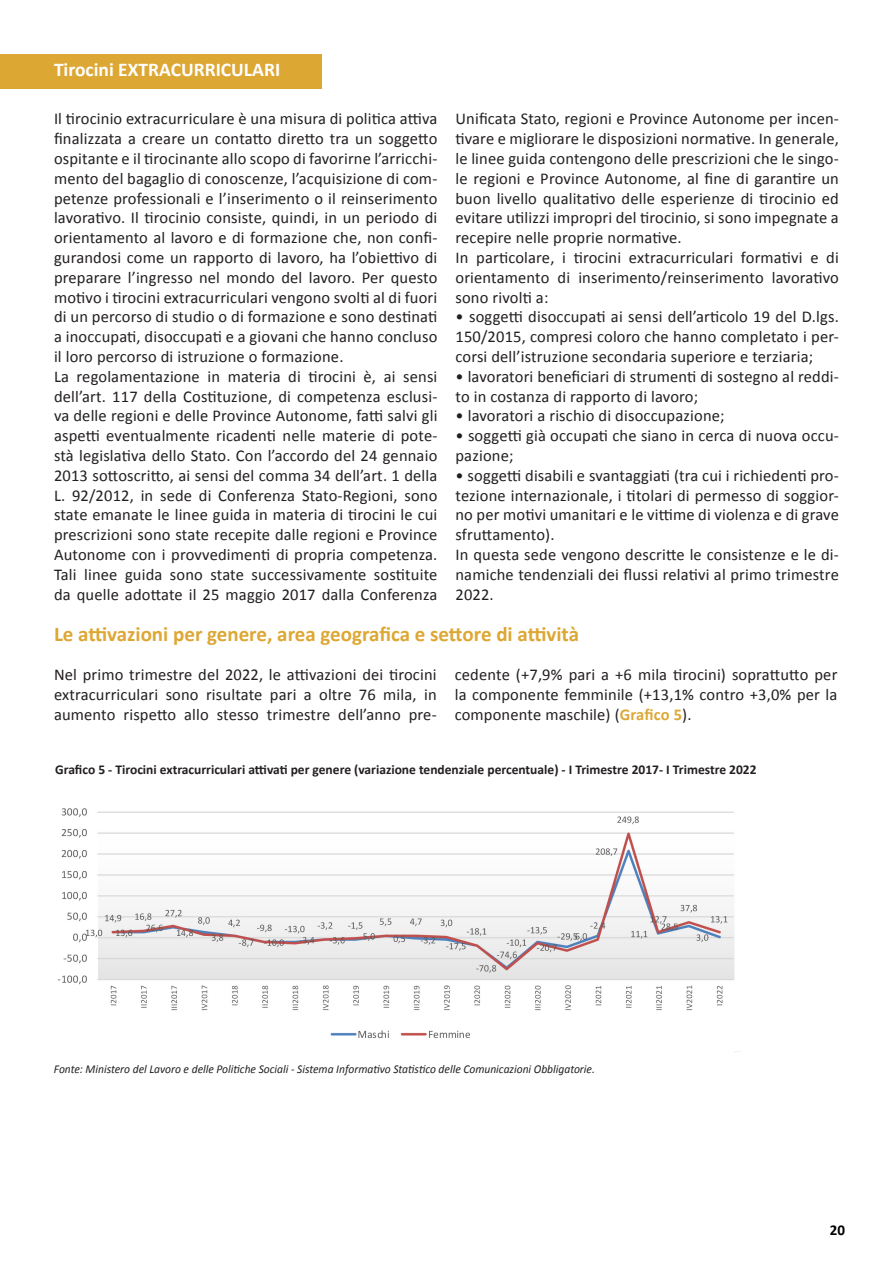
<style>
.page{position:relative;width:893px;height:1263px;background:#fff}
.page>*{position:absolute;margin:0;border:0;box-sizing:border-box;transform-origin:0 0}
.Normale_Rapporto{font:700 21px "Calibri";color:#dda734}
.Normale_Rapporto-2{font:700 19.5px "Calibri";color:#fff}
.t1{font:16.5px/19.8px "Calibri";letter-spacing:.01em;color:#231f20;text-align:justify}
.t2{font:700 15px "Calibri";color:#000}
.t3{font:700 13.5px "Calibri";color:#231f20}
.t4{font:italic 12px "Calibri";color:#231f20;scale:.96 1}
.s1{font-weight:700;color:#dda734}
</style>
<div class="page">
<div style="left:0;top:54px;width:322px;height:34px;background:#dda734"></div>
<img style="left:57px;top:808px;width:684px;height:244px">
<p class="Normale_Rapporto-2" style="left:54px;top:58px;width:228px">Tirocini EXTRACURRICULARI</p>
<p class="t1" style="left:54px;top:108px;width:385px">Il tirocinio extracurriculare è una misura di politica attiva finalizzata a creare un contatto diretto tra un soggetto ospitante e il tirocinante allo scopo di favorirne l’arricchi&shy;mento del bagaglio di conoscenze, l’acquisizione di com&shy;petenze professionali e l’inserimento o il reinserimento lavorativo. Il tirocinio consiste, quindi, in un periodo di orientamento al lavoro e di formazione che, non confi&shy;gurandosi come un rapporto di lavoro, ha l’obiettivo di preparare l’ingresso nel mondo del lavoro. Per questo motivo i tirocini extracurriculari vengono svolti al di fuori di un percorso di studio o di formazione e sono destinati a inoccupati, disoccupati e a giovani che hanno concluso il loro percorso di istruzione o formazione.</p>
<p class="t1" style="left:54px;top:366px;width:385px">La regolamentazione in materia di tirocini è, ai sensi dell’art. 117 della Costituzione, di competenza esclusi&shy;va delle regioni e delle Province Autonome, fatti salvi gli aspetti eventualmente ricadenti nelle materie di pote&shy;stà legislativa dello Stato. Con l’accordo del 24 gennaio 2013 sottoscritto, ai sensi del comma 34 dell’art. 1 della L. 92/2012, in sede di Conferenza Stato-Regioni, sono state emanate le linee guida in materia di tirocini le cui prescrizioni sono state recepite dalle regioni e Province Autonome con i provvedimenti di propria competenza.<br>Tali linee guida sono state successivamente sostituite da quelle adottate il 25 maggio 2017 dalla Conferenza</p>
<p class="t1" style="left:455px;top:108px;width:385px">Unificata Stato, regioni e Province Autonome per incen&shy;tivare e migliorare le disposizioni normative. In generale, le linee guida contengono delle prescrizioni che le singo&shy;le regioni e Province Autonome, al fine di garantire un buon livello qualitativo delle esperienze di tirocinio ed evitare utilizzi impropri del tirocinio, si sono impegnate a recepire nelle proprie normative.</p>
<p class="t1" style="left:455px;top:247px;width:385px">In particolare, i tirocini extracurriculari formativi e di orientamento di inserimento/reinserimento lavorativo sono rivolti a:</p>
<p class="t1" style="left:455px;top:306px;width:385px">• soggetti disoccupati ai sensi dell’articolo 19 del D.lgs.<br>150/2015, compresi coloro che hanno completato i per&shy;corsi dell’istruzione secondaria superiore e terziaria;</p>
<p class="t1" style="left:455px;top:366px;width:385px">• lavoratori beneficiari di strumenti di sostegno al reddi&shy;to in costanza di rapporto di lavoro;</p>
<p class="t1" style="left:455px;top:405px;width:271px">• lavoratori a rischio di disoccupazione;</p>
<p class="t1" style="left:455px;top:425px;width:385px">• soggetti già occupati che siano in cerca di nuova occu&shy;pazione;</p>
<p class="t1" style="left:455px;top:465px;width:385px">• soggetti disabili e svantaggiati (tra cui i richiedenti pro&shy;tezione internazionale, i titolari di permesso di soggior&shy;no per motivi umanitari e le vittime di violenza e di grave sfruttamento).</p>
<p class="t1" style="left:455px;top:544px;width:385px">In questa sede vengono descritte le consistenze e le di&shy;namiche tendenziali dei flussi relativi al primo trimestre 2022.</p>
<p class="Normale_Rapporto" style="left:54px;top:621px;width:526px">Le attivazioni per genere, area geografica e settore di attività</p>
<p class="t1" style="left:54px;top:664px;width:384px">Nel primo trimestre del 2022, le attivazioni dei tirocini extracurriculari sono risultate pari a oltre 76 mila, in aumento rispetto allo stesso trimestre dell’anno pre-</p>
<p class="t1" style="left:455px;top:664px;width:384px">cedente (+7,9% pari a +6 mila tirocini) soprattutto per la componente femminile (+13,1% contro +3,0% per la componente maschile) (<span class="s1">Grafico 5</span>).</p>
<p class="t3" style="left:55px;top:761px;width:703px">Grafico 5 - Tirocini extracurriculari attivati per genere (variazione tendenziale percentuale) - I Trimestre 2017- I Trimestre 2022</p>
<p class="t4" style="left:54px;top:1062px;width:565px">Fonte: Ministero del Lavoro e delle Politiche Sociali - Sistema Informativo Statistico delle Comunicazioni Obbligatorie.</p>
<p class="t2" style="left:830px;top:1220px;width:17px">20</p>
</div>
